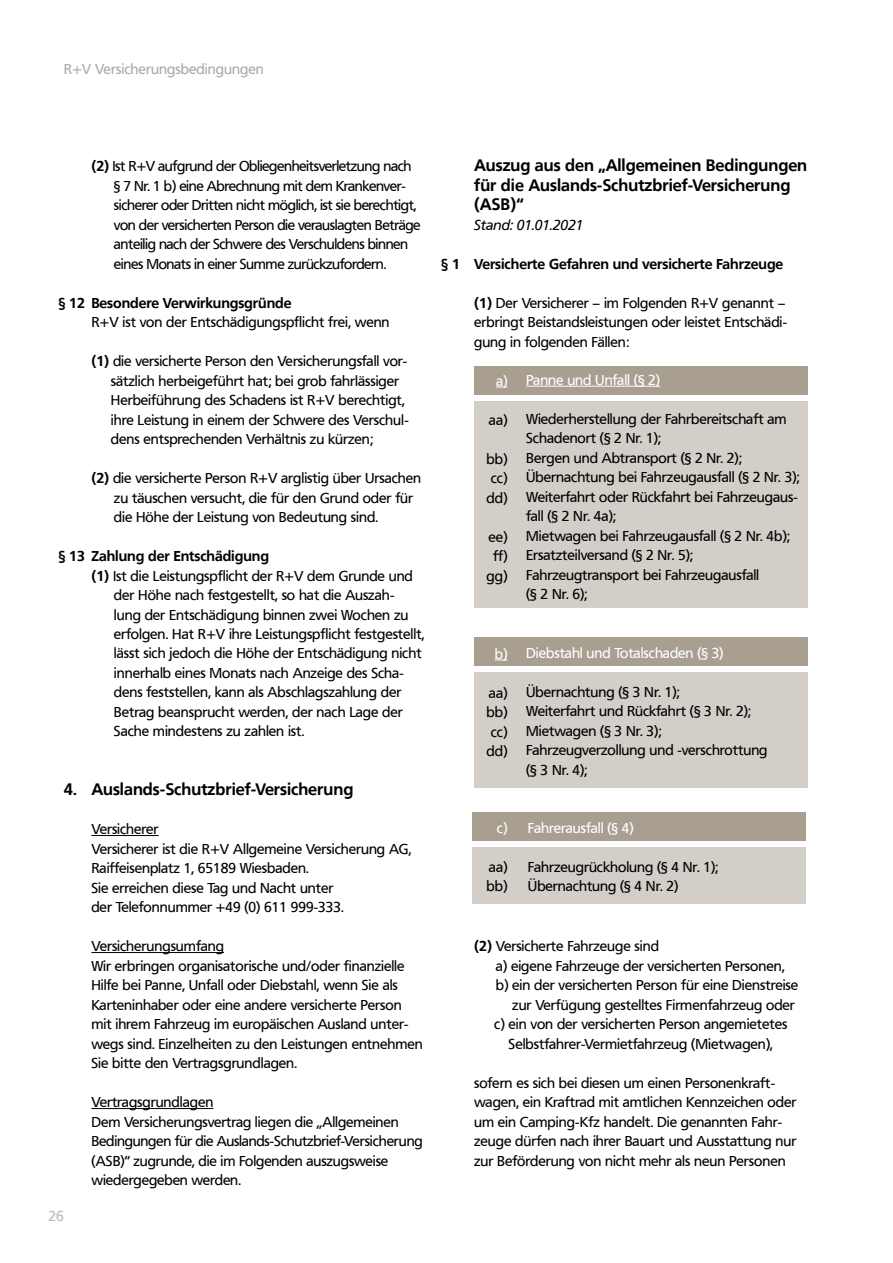
<style>
.page{position:relative;width:893px;height:1263px;background:#fff}
.page>*{position:absolute;margin:0;border:0;box-sizing:border-box;transform-origin:0 0}
.t1{font:700 16.5px/19.5px "Frutiger VR";color:#000}
.t2{font:14.25px/19.5px "Frutiger VR";letter-spacing:-.005em;color:#000}
.t3{font:14.25px/19.5px "Frutiger VR";letter-spacing:-.03em;color:#000}
.t4{font:700 14.25px "Frutiger VR";letter-spacing:-.005em;color:#000}
.t5{font:14.25px "Frutiger VR";letter-spacing:-.005em;color:#fff}
.t6{font:14.25px "Frutiger VR";color:#aaa}
.t7{font:italic 14.25px "Frutiger VR";letter-spacing:-.005em;color:#000}
.t8{font:14.25px "Frutiger VR";color:#c1b9ad}
.s1{font-weight:700}
</style>
<div class="page">
<hr style="left:91px;top:835px;width:68px;height:1px;background:#000">
<hr style="left:91px;top:952px;width:133px;height:1px;background:#000">
<hr style="left:91px;top:1108px;width:122px;height:1px;background:#000">
<div style="left:474px;top:401px;width:334px;height:207px;background:#d3cfc8"></div>
<div style="left:474px;top:673px;width:334px;height:115px;background:#d3cfc8"></div>
<div style="left:474px;top:366px;width:334px;height:29px;background:#a89f91"></div>
<div style="left:474px;top:637px;width:334px;height:29px;background:#a89f91"></div>
<svg style="left:495px;top:660px;width:12px;height:1px"></svg>
<div style="left:473px;top:847px;width:333px;height:56px;background:#d3cfc8"></div>
<div style="left:473px;top:812px;width:333px;height:29px;background:#a89f91"></div>
<hr style="left:526px;top:386px;width:134px;height:1px;background:#fff">
<p class="t6" style="left:64px;top:61px;width:202px">R+V Versicherungsbedingungen</p>
<p class="t3" style="left:114px;top:156px;width:308px;text-indent:-23px"><span class="s1">(2)</span> Ist R+V aufgrund der Obliegenheitsverletzung nach § 7 Nr. 1 b) eine Abrechnung mit dem Krankenver&shy;sicherer oder Dritten nicht möglich, ist sie berechtigt, von der versicherten Person die verauslagten Beträge anteilig nach der Schwere des Verschuldens binnen eines Monats in einer Summe zurückzufordern.</p>
<p class="t4" style="left:58px;top:294px;width:234px">§ 12 Besondere Verwirkungsgründe</p>
<p class="t2" style="left:91px;top:312px;width:300px">R+V ist von der Entschädigungspflicht frei, wenn</p>
<p class="t2" style="left:111px;top:351px;width:299px;text-indent:-19px"><span class="s1">(1)</span> die versicherte Person den Versicherungsfall vor&shy;sätzlich herbeigeführt hat; bei grob fahrlässiger Herbeiführung des Schadens ist R+V berechtigt, ihre Leistung in einem der Schwere des Verschul&shy;dens entsprechenden Verhältnis zu kürzen;</p>
<p class="t2" style="left:114px;top:468px;width:309px;text-indent:-23px"><span class="s1">(2)</span> die versicherte Person R+V arglistig über Ursachen zu täuschen versucht, die für den Grund oder für die Höhe der Leistung von Bedeutung sind.</p>
<p class="t4" style="left:58px;top:547px;width:212px">§ 13 Zahlung der Entschädigung</p>
<p class="t2" style="left:91px;top:566px;width:323px"><span class="s1">(1)</span> Ist die Leistungspflicht der R+V dem Grunde und</p>
<p class="t2" style="left:114px;top:585px;width:282px">der Höhe nach festgestellt, so hat die Auszah-</p>
<p class="t2" style="left:114px;top:605px;width:296px">lung der Entschädigung binnen zwei Wochen zu</p>
<p class="t2" style="left:114px;top:624px;width:312px">erfolgen. Hat R+V ihre Leistungspflicht festgestellt,</p>
<p class="t2" style="left:114px;top:644px;width:309px">lässt sich jedoch die Höhe der Entschädigung nicht</p>
<p class="t2" style="left:114px;top:663px;width:292px">innerhalb eines Monats nach Anzeige des Scha-</p>
<p class="t2" style="left:114px;top:683px;width:289px">dens feststellen, kann als Abschlagszahlung der</p>
<p class="t2" style="left:114px;top:702px;width:290px">Betrag beansprucht werden, der nach Lage der</p>
<p class="t2" style="left:114px;top:722px;width:192px">Sache mindestens zu zahlen ist.</p>
<p class="t1" style="left:64px;top:780px;width:15px">4.</p>
<p class="t8" style="left:48px;top:1207px;width:17px">26</p>
<p class="t1" style="left:91px;top:780px;width:263px">Auslands-Schutzbrief-Versicherung</p>
<p class="t2" style="left:91px;top:819px;width:321px">Versicherer<br>Versicherer ist die R+V Allgemeine Versicherung AG, Raiffeisenplatz 1, 65189 Wiesbaden.<br>Sie erreichen diese Tag und Nacht unter<br>der Telefonnummer +49 (0) 611 999-333.</p>
<p class="t2" style="left:91px;top:936px;width:333px">Versicherungsumfang<br>Wir erbringen organisatorische und/oder finanzielle Hilfe bei Panne, Unfall oder Diebstahl, wenn Sie als Karteninhaber oder eine andere versicherte Person mit ihrem Fahrzeug im europäischen Ausland unter&shy;wegs sind. Einzelheiten zu den Leistungen entnehmen Sie bitte den Vertragsgrundlagen.</p>
<p class="t2" style="left:91px;top:1092px;width:333px">Vertragsgrundlagen<br>Dem Versicherungsvertrag liegen die „Allgemeinen Bedingungen für die Auslands-Schutzbrief-Versicherung (ASB)“ zugrunde, die im Folgenden auszugsweise wiedergegeben werden.</p>
<p class="t4" style="left:441px;top:255px;width:20px">§ 1</p>
<p class="t1" style="left:474px;top:156px;width:335px">Auszug aus den „Allgemeinen Bedingungen für die Auslands-Schutzbrief-Versicherung (ASB)“</p>
<p class="t7" style="left:474px;top:216px;width:111px">Stand: 01.01.2021</p>
<p class="t4" style="left:474px;top:255px;width:311px">Versicherte Gefahren und versicherte Fahrzeuge</p>
<p class="t2" style="left:474px;top:293px;width:315px"><span class="s1">(1)</span> Der Versicherer – im Folgenden R+V genannt – erbringt Beistandsleistungen oder leistet Entschädi&shy;gung in folgenden Fällen:</p>
<p class="t5" style="left:496px;top:372px;width:13px">a)</p>
<p class="t2" style="left:489px;top:410px;width:20px">aa)</p>
<p class="t2" style="left:487px;top:449px;width:22px;text-align:justify">bb) cc) dd)</p>
<p class="t2" style="left:487px;top:527px;width:22px;text-align:center">ee) ff) gg)</p>
<p class="t5" style="left:526px;top:371px;width:135px">Panne und Unfall (§ 2)</p>
<p class="t2" style="left:526px;top:409px;width:275px">Wiederherstellung der Fahrbereitschaft am Schadenort (§ 2 Nr. 1);<br>Bergen und Abtransport (§ 2 Nr. 2); Übernachtung bei Fahrzeugausfall (§ 2 Nr. 3); Weiterfahrt oder Rückfahrt bei Fahrzeugaus&shy;fall (§ 2 Nr. 4a);<br>Mietwagen bei Fahrzeugausfall (§ 2 Nr. 4b); Ersatzteilversand (§ 2 Nr. 5); Fahrzeugtransport bei Fahrzeugausfall<br>(§ 2 Nr. 6);</p>
<p class="t5" style="left:495px;top:645px;width:14px">b)</p>
<p class="t2" style="left:487px;top:683px;width:22px;text-align:justify">aa) bb) cc) dd)</p>
<p class="t5" style="left:497px;top:819px;width:12px">c)</p>
<p class="t2" style="left:487px;top:857px;width:22px">aa) bb)</p>
<p class="t5" style="left:526px;top:644px;width:199px">Diebstahl und Totalschaden (§ 3)</p>
<p class="t2" style="left:526px;top:682px;width:243px">Übernachtung (§ 3 Nr. 1);<br>Weiterfahrt und Rückfahrt (§ 3 Nr. 2);<br>Mietwagen (§ 3 Nr. 3);<br>Fahrzeugverzollung und -verschrottung (§ 3 Nr. 4);</p>
<p class="t5" style="left:528px;top:819px;width:107px">Fahrerausfall (§ 4)</p>
<p class="t2" style="left:528px;top:857px;width:192px">Fahrzeugrückholung (§ 4 Nr. 1);<br>Übernachtung (§ 4 Nr. 2)</p>
<p class="t2" style="left:474px;top:936px;width:186px"><span class="s1">(2)</span> Versicherte Fahrzeuge sind</p>
<p class="t2" style="left:496px;top:956px;width:290px">a) eigene Fahrzeuge der versicherten Personen,</p>
<p class="t2" style="left:496px;top:975px;width:304px">b) ein der versicherten Person für eine Dienstreise</p>
<p class="t2" style="left:512px;top:995px;width:284px">zur Verfügung gestelltes Firmenfahrzeug oder</p>
<p class="t2" style="left:494px;top:1014px;width:295px">c) ein von der versicherten Person angemietetes</p>
<p class="t2" style="left:509px;top:1034px;width:266px">Selbstfahrer-Vermietfahrzeug (Mietwagen),</p>
<p class="t2" style="left:474px;top:1073px;width:324px">sofern es sich bei diesen um einen Personenkraft&shy;wagen, ein Kraftrad mit amtlichen Kennzeichen oder um ein Camping-Kfz handelt. Die genannten Fahr&shy;zeuge dürfen nach ihrer Bauart und Ausstattung nur zur Beförderung von nicht mehr als neun Personen</p>
</div>
